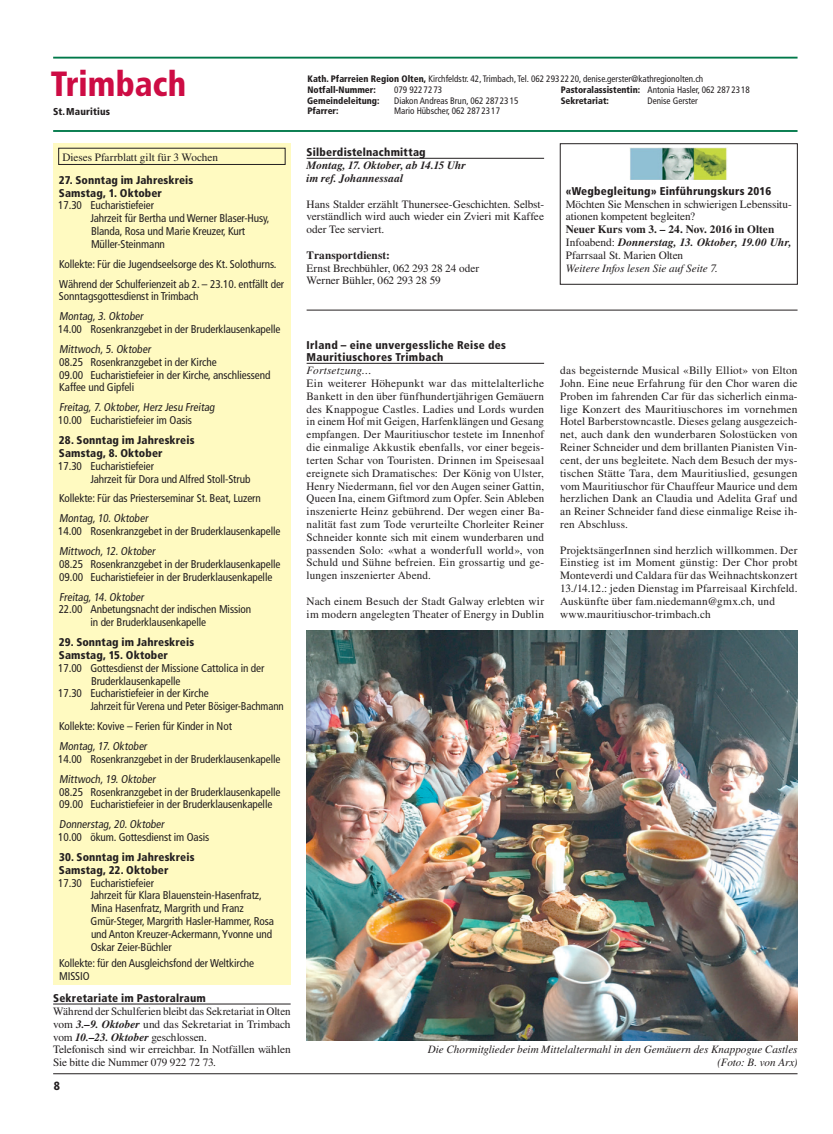
<style>
.page{position:relative;width:833px;height:1134px;background:#fff}
.page>*{position:absolute;margin:0;border:0;box-sizing:border-box;transform-origin:0 0}
.t1{font:900 condensed 35px "Frutiger";color:#cd0c44;scale:.95 1}
.t2{font:900 condensed 11.88px "Frutiger";color:#231f20}
.t3{font:11.25px/12.8px "Times";letter-spacing:.01em;color:#231f20;text-align:justify}
.t4{font:condensed 11.25px/12.9px "Frutiger";letter-spacing:-.01em;color:#231f20}
.t5{font:900 condensed 11.25px/12.9px "Frutiger";letter-spacing:.015em;color:#231f20}
.t6{font:11.25px/12.8px "Times";letter-spacing:-.01em;color:#231f20}
.t7{font:italic 11.25px/12.9px "Times";color:#231f20;text-align:right}
.t8{font:700 11.25px/12.8px "Times";letter-spacing:.005em;color:#231f20}
.t9{font:italic 700 11.25px/12.9px "Times";color:#231f20}
.t10{font:900 condensed 10px "Frutiger";letter-spacing:.015em;color:#231f20}
.t11{font:condensed 9.38px "Frutiger";color:#231f20}
.t12{font:900 condensed 9.38px/10.6px "Frutiger";color:#231f20}
.s1{font-weight:700;font-style:italic}
.s2{font-weight:900}
.s3{font-weight:400}
.s4{font-style:italic}
</style>
<div class="page">
<hr style="left:53px;top:57px;width:744px;height:2px;background:#00794a">
<hr style="left:53px;top:130px;width:744px;height:2px;background:#00794a">
<hr style="left:53px;top:1073px;width:744px;height:1px;background:#231f20">
<div style="left:53px;top:144px;width:238px;height:841px;background:#fffac1"></div>
<div style="left:58px;top:148px;width:227px;height:17px;border:1px solid #231f20"></div>
<hr style="left:53px;top:1004px;width:238px;height:1px;background:#231f20">
<hr style="left:306px;top:158px;width:238px;height:1px;background:#231f20">
<img style="left:630px;top:147px;width:97px;height:33px">
<hr style="left:306px;top:363px;width:238px;height:1px;background:#231f20">
<img style="left:306px;top:630px;width:491px;height:410px">
<hr style="left:306px;top:310px;width:491px;height:1px;background:#231f20">
<h1 class="t1" style="left:51px;top:63px;width:144px">Trimbach</h1>
<p class="t10" style="left:53px;top:105px;width:58px">St.Mauritius</p>
<p class="t3" style="left:62px;top:151px;width:157px">Dieses Pfarrblatt gilt für 3 Wochen</p>
<p class="t5" style="left:59px;top:173px;width:136px">27. Sonntag im Jahreskreis<br>Samstag, 1. Oktober</p>
<p class="t4" style="left:90px;top:199px;width:181px;text-indent:-32px">17.30 Eucharistiefeier<br>Jahrzeit für Bertha und Werner Blaser-Husy,<br>Blanda, Rosa und Marie Kreuzer, Kurt<br>Müller-Steinmann</p>
<p class="t4" style="left:59px;top:254px;width:226px;line-height:19.9px">Kollekte: Für die Jugendseelsorge des Kt. Solothurns.<br>Während der Schulferienzeit ab 2. – 23.10. entfällt der</p>
<p class="t4" style="left:59px;top:287px;width:141px;line-height:19.9px">Sonntagsgottesdienst in Trimbach<br>Montag,3.Oktober</p>
<p class="t4" style="left:58px;top:319px;width:224px;line-height:19.9px">14.00 Rosenkranzgebet in der Bruderklausenkapelle<br>Mittwoch,5.Oktober</p>
<p class="t4" style="left:59px;top:356px;width:213px">08.25 Rosenkranzgebet in der Kirche<br>09.00 Eucharistiefeier in der Kirche, anschliessend<br>Kaffee und Gipfeli</p>
<p class="t4" style="left:58px;top:401px;width:160px">Freitag,7.Oktober,Herz Jesu Freitag<br>10.00 Eucharistiefeier im Oasis</p>
<p class="t5" style="left:59px;top:434px;width:137px">28. Sonntag im Jahreskreis<br>Samstag, 8. Oktober</p>
<p class="t4" style="left:90px;top:459px;width:162px;text-indent:-32px">17.30 Eucharistiefeier<br>Jahrzeit für Dora und Alfred Stoll-Strub</p>
<p class="t4" style="left:59px;top:489px;width:203px;line-height:19.9px">Kollekte: Für das Priesterseminar St. Beat, Luzern<br>Montag,10.Oktober</p>
<p class="t4" style="left:58px;top:521px;width:224px;line-height:19.9px">14.00 Rosenkranzgebet in der Bruderklausenkapelle<br>Mittwoch,12.Oktober</p>
<p class="t4" style="left:59px;top:558px;width:223px">08.25 Rosenkranzgebet in der Bruderklausenkapelle<br>09.00 Eucharistiefeier in der Bruderklausenkapelle</p>
<p class="t4" style="left:59px;top:590px;width:88px">Freitag,14.Oktober</p>
<p class="t4" style="left:59px;top:603px;width:194px">22.00 Anbetungsnacht der indischen Mission</p>
<p class="t4" style="left:90px;top:616px;width:117px">in der Bruderklausenkapelle</p>
<p class="t5" style="left:59px;top:636px;width:137px">29. Sonntag im Jahreskreis<br>Samstag, 15. Oktober</p>
<p class="t4" style="left:58px;top:661px;width:208px">17.00 Gottesdienst der Missione Cattolica in der</p>
<p class="t4" style="left:91px;top:674px;width:91px">Bruderklausenkapelle</p>
<p class="t4" style="left:58px;top:687px;width:152px">17.30 Eucharistiefeier in der Kirche</p>
<p class="t4" style="left:90px;top:700px;width:195px">Jahrzeit für Verena und Peter Bösiger-Bachmann</p>
<p class="t4" style="left:59px;top:716px;width:174px;line-height:19.9px">Kollekte: Kovive – Ferien für Kinder in Not<br>Montag,17.Oktober</p>
<p class="t4" style="left:58px;top:749px;width:224px;line-height:19.9px">14.00 Rosenkranzgebet in der Bruderklausenkapelle<br>Mittwoch,19.Oktober</p>
<p class="t4" style="left:59px;top:785px;width:223px">08.25 Rosenkranzgebet in der Bruderklausenkapelle<br>09.00 Eucharistiefeier in der Bruderklausenkapelle</p>
<p class="t4" style="left:58px;top:818px;width:153px">Donnerstag,20.Oktober<br>10.00 ökum. Gottesdienst im Oasis</p>
<p class="t5" style="left:59px;top:850px;width:137px">30. Sonntag im Jahreskreis<br>Samstag, 22. Oktober</p>
<p class="t4" style="left:90px;top:876px;width:185px;text-indent:-32px">17.30 Eucharistiefeier<br>Jahrzeit für Klara Blauenstein-Hasenfratz, Mina Hasenfratz, Margrith und Franz Gmür-Steger, Margrith Hasler-Hammer, Rosa und Anton Kreuzer-Ackermann, Yvonne und Oskar Zeier-Büchler</p>
<p class="t4" style="left:59px;top:957px;width:197px">Kollekte: für den Ausgleichsfond der Weltkirche<br>MISSIO</p>
<p class="t5" style="left:53px;top:992px;width:154px">Sekretariate im Pastoralraum</p>
<p class="t6" style="left:53px;top:1005px;width:239px">Während der Schulferien bleibt das Sekretariat in Olten vom <span class="s1">3.–9. Oktober</span> und das Sekretariat in Trimbach vom <span class="s1">10.–23. Oktober</span> geschlossen.<br>Telefonisch sind wir erreichbar. In Notfällen wählen Sie bitte die Nummer 079 922 72 73.</p>
<p class="t2" style="left:54px;top:1078px;width:8px">8</p>
<p class="t11" style="left:307px;top:73px;width:397px"><span class="s2">Kath. Pfarreien Region Olten,</span> Kirchfeldstr. 42, Trimbach, Tel. 062 293 22 20, denise.gerster@kathregionolten.ch</p>
<p class="t12" style="left:307px;top:85px;width:70px">Notfall-Nummer:</p>
<p class="t11" style="left:394px;top:85px;width:50px">079 922 72 73</p>
<p class="t12" style="left:307px;top:95px;width:74px">Gemeindeleitung:</p>
<p class="t11" style="left:394px;top:95px;width:126px">Diakon Andreas Brun, 062 287 23 15</p>
<p class="t12" style="left:307px;top:106px;width:33px">Pfarrer:</p>
<p class="t11" style="left:394px;top:106px;width:107px">Mario Hübscher, 062 287 23 17</p>
<p class="t5" style="left:306px;top:146px;width:121px">Silberdistelnachmittag</p>
<p class="t9" style="left:306px;top:159px;width:161px">Montag, 17. Oktober, ab 14.15 Uhr im ref. Johannessaal</p>
<p class="t3" style="left:306px;top:197px;width:239px">Hans Stalder erzählt Thunersee-Geschichten. Selbst&shy;verständlich wird auch wieder ein Zvieri mit Kaffee oder Tee serviert.</p>
<p class="t8" style="left:306px;top:248px;width:85px">Transportdienst:</p>
<p class="t3" style="left:306px;top:261px;width:174px">Ernst Brechbühler, 062 293 28 24 oder<br>Werner Bühler, 062 293 28 59</p>
<p class="t12" style="left:561px;top:85px;width:191px">Pastoralassistentin: <span class="s3">Antonia Hasler, 062 287 23 18<br></span>Sekretariat:</p>
<p class="t11" style="left:647px;top:95px;width:52px">Denise Gerster</p>
<p class="t5" style="left:566px;top:184px;width:207px">«Wegbegleitung» Einführungskurs 2016</p>
<p class="t6" style="left:566px;top:197px;width:228px">Möchten Sie Menschen in schwierigen Lebenssitu&shy;ationen kompetent begleiten?</p>
<p class="t8" style="left:566px;top:223px;width:228px">Neuer Kurs vom 3. – 24. Nov. 2016 in Olten<br><span class="s3">Infoabend:</span> <span class="s4">Donnerstag, 13. Oktober, 19.00 Uhr,<br></span><span class="s3">Pfarrsaal St. Marien Olten</span></p>
<p class="t7" style="left:566px;top:261px;width:154px">Weitere Infos lesen Sie auf Seite 7.</p>
<p class="t5" style="left:306px;top:338px;width:201px">Irland – eine unvergessliche Reise des<br>Mauritiuschores Trimbach</p>
<p class="t7" style="left:306px;top:364px;width:67px">Fortsetzung…</p>
<p class="t3" style="left:306px;top:377px;width:239px">Ein weiterer Höhepunkt war das mittelalterliche Bankett in den über fünfhundertjährigen Gemäuern des Knappogue Castles. Ladies und Lords wurden in einem Hof mit Geigen, Harfenklängen und Gesang empfangen. Der Mauritiuschor testete im Innenhof die einmalige Akkustik ebenfalls, vor einer begeis&shy;terten Schar von Touristen. Drinnen im Speisesaal ereignete sich Dramatisches: Der König von Ulster, Henry Niedermann, fiel vor den Augen seiner Gattin, Queen Ina, einem Giftmord zum Opfer. Sein Ableben inszenierte Heinz gebührend. Der wegen einer Ba&shy;nalität fast zum Tode verurteilte Chorleiter Reiner Schneider konnte sich mit einem wunderbaren und passenden Solo: «what a wonderfull world», von Schuld und Sühne befreien. Ein grossartig und ge&shy;lungen inszenierter Abend.</p>
<p class="t3" style="left:306px;top:594px;width:239px">Nach einem Besuch der Stadt Galway erlebten wir im modern angelegten Theater of Energy in Dublin</p>
<p class="t3" style="left:560px;top:364px;width:239px">das begeisternde Musical «Billy Elliot» von Elton John. Eine neue Erfahrung für den Chor waren die Proben im fahrenden Car für das sicherlich einma&shy;lige Konzert des Mauritiuschores im vornehmen Hotel Barberstowncastle. Dieses gelang ausgezeich&shy;net, auch dank den wunderbaren Solostücken von Reiner Schneider und dem brillanten Pianisten Vin&shy;cent, der uns begleitete. Nach dem Besuch der mys&shy;tischen Stätte Tara, dem Mauritiuslied, gesungen vom Mauritiuschor für Chauffeur Maurice und dem herzlichen Dank an Claudia und Adelita Graf und an Reiner Schneider fand diese einmalige Reise ih&shy;ren Abschluss.</p>
<p class="t3" style="left:560px;top:543px;width:239px;text-align:left">ProjektsängerInnen sind herzlich willkommen. Der Einstieg ist im Moment günstig: Der Chor probt Monteverdi und Caldara für das Weihnachtskonzert 13./14.12.: jeden Dienstag im Pfarreisaal Kirchfeld.<br>Auskünfte über fam.niedemann@gmx.ch, und www.mauritiuschor-trimbach.ch</p>
<p class="t7" style="left:428px;top:1043px;width:371px">Die Chormitglieder beim Mittelaltermahl in den Gemäuern des Knappogue Castles (Foto: B. von Arx)</p>
</div>
